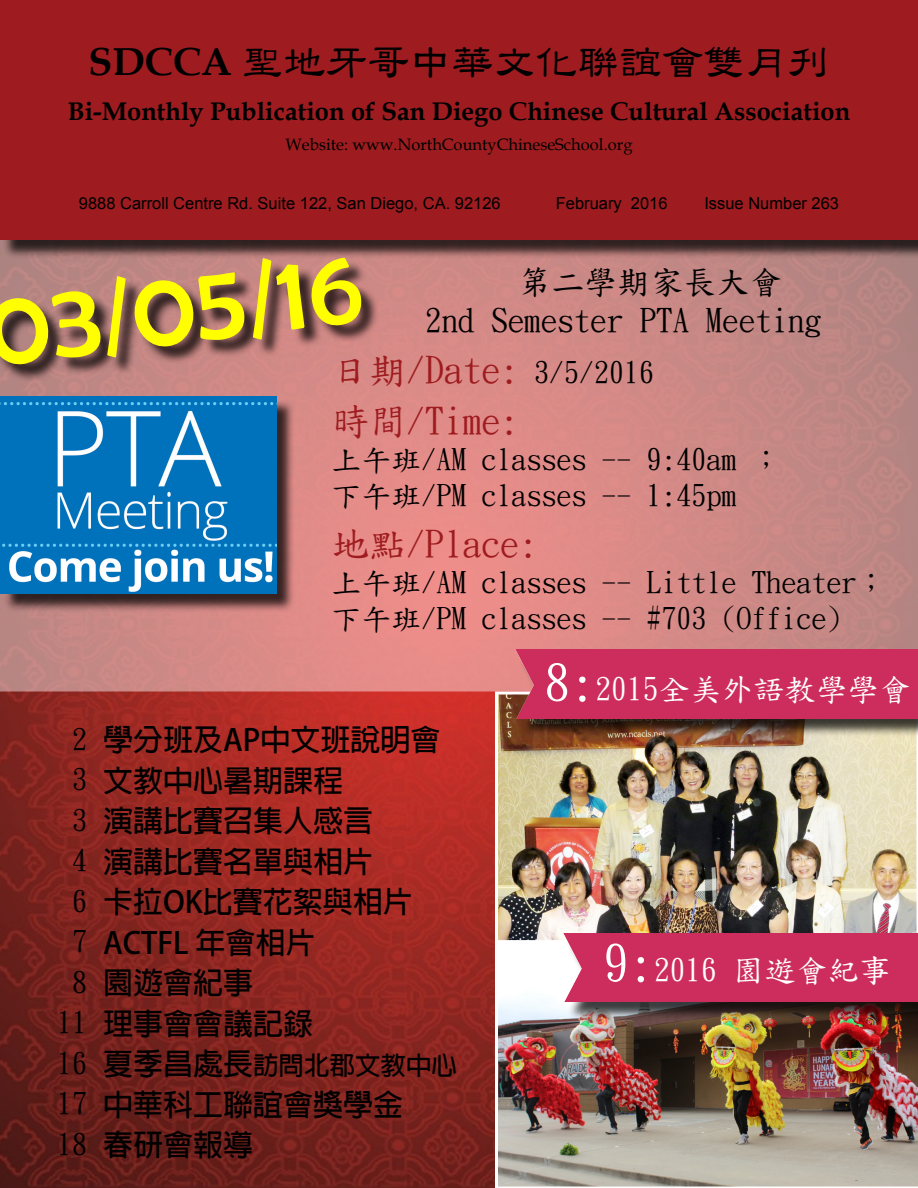
<style>
.page{position:relative;width:918px;height:1188px;background:#fff}
.page>*{position:absolute;margin:0;border:0;box-sizing:border-box;transform-origin:0 0}
.t1{font:108px "Berlin Sans FB";color:#ff0}
.t2{font:42px "DLC Li Shu";color:#000}
.t3{font:37.5px/51px "DF Kai Shu SB Estd BF";color:#9e1c20}
.t4{font:33px/39.6px "DF Kai Shu SB Estd BF";color:#000}
.t5{font:31.5px "DF Kai Shu SB Estd BF";color:#fff}
.t6{font:30px/40.5px "DF Kai Shu SB Estd BF";color:#000}
.t7{font:700 30px/40.5px "Adobe Fan Heiti Std";color:#000}
.t8{font:700 25.5px "Book Antiqua";color:#000}
.t9{font:700 25.5px "Adobe Fan Heiti Std";color:#000}
.t10{font:16.5px "Arial";color:#000}
.t11{font:16.5px "Book Antiqua";color:#000}
.s1{font-family:"Book Antiqua";font-weight:700;font-size:39px}
.s2{font-size:30px;color:#000}
.s3{font-size:30px}
.s4{font-size:51px}
</style>
<div class="page">
<img style="left:0;top:692px;width:495px;height:496px">
<img style="left:498px;top:718px;width:419px;height:222px">
<svg style="left:0;top:240px;width:918px;height:452px;background:#d18986"></svg>
<div style="left:2px;top:2px;width:916px;height:257px;background:#000;opacity:.75"></div>
<div style="left:0;top:0;width:918px;height:240px;background:#9e1c20"></div>
<div style="left:519px;top:652px;width:399px;height:85px;background:#000;opacity:.75"></div>
<img style="left:475px;top:650px;width:443px;height:68px">
<div style="left:3px;top:399px;width:292px;height:214px;background:#000;opacity:.75"></div>
<img style="left:1px;top:397px;width:276px;height:197px">
<div style="left:0;top:261px;width:380px;height:122px;background:#000;opacity:.75"></div>
<img style="left:498px;top:940px;width:420px;height:247px">
<div style="left:566px;top:935px;width:352px;height:86px;background:#000;opacity:.75"></div>
<img style="left:522px;top:933px;width:396px;height:69px">
<h2 class="t2" style="left:89px;top:42px;width:742px"><span class="s1">SDCCA</span> 聖地牙哥中華文化聯誼會雙月刊</h2>
<p class="t8" style="left:68px;top:94px;width:784px">Bi-Monthly Publication of San Diego Chinese Cultural Association</p>
<p class="t11" style="left:285px;top:133px;width:349px">Website: www.NorthCountyChineseSchool.org</p>
<p class="t10" style="left:79px;top:192px;width:423px">9888 Carroll Centre Rd. Suite 122, San Diego, CA. 92126</p>
<p class="t10" style="left:556px;top:192px;width:113px">February 2016</p>
<p class="t10" style="left:704px;top:192px;width:136px">Issue Number 263</p>
<h1 class="t1" style="left:-21px;top:270px;width:380px;rotate:-7deg">03/05/16</h1>
<p class="t4" style="left:425px;top:262px;width:398px;text-indent:93px">第二學期家長大會<br>2nd Semester PTA Meeting</p>
<p class="t3" style="left:332px;top:345px;width:324px">日期/Date: <span class="s2">3/5/2016</span>時間/Time:</p>
<p class="t6" style="left:332px;top:442px;width:451px;line-height:36px">上午班/AM classes -- 9:40am ；下午班/PM classes -- 1:45pm</p>
<p class="t3" style="left:332px;top:519px;width:208px">地點/Place:</p>
<p class="t6" style="left:332px;top:565px;width:556px;line-height:36px">上午班/AM classes -- Little Theater；下午班/PM classes -- #703 (Office)</p>
<p class="t6" style="left:57px;top:719px;width:31px;text-align:center">2<br>3<br>3<br>4<br>6<br>7<br>8<br>11<br>16<br>17<br>18</p>
<p class="t7" style="left:103px;top:721px;width:339px">學分班及AP中文班說明會文教中心暑期課程<br>演講比賽召集人感言<br>演講比賽名單與相片<br>卡拉OK比賽花絮與相片<br>ACTFL 年會相片<br>園遊會紀事<br>理事會會議記錄</p>
<p class="t9" style="left:103px;top:1050px;width:355px"><span class="s3">夏季昌處長</span>訪問北郡文教中心</p>
<p class="t7" style="left:103px;top:1085px;width:301px">中華科工聯誼會獎學金春研會報導</p>
<p class="t5" style="left:544px;top:674px;width:367px"><span class="s4">8:</span>2015全美外語教學學會</p>
<p class="t5" style="left:603px;top:954px;width:289px"><span class="s4">9:</span>2016 園遊會紀事</p>
</div>
